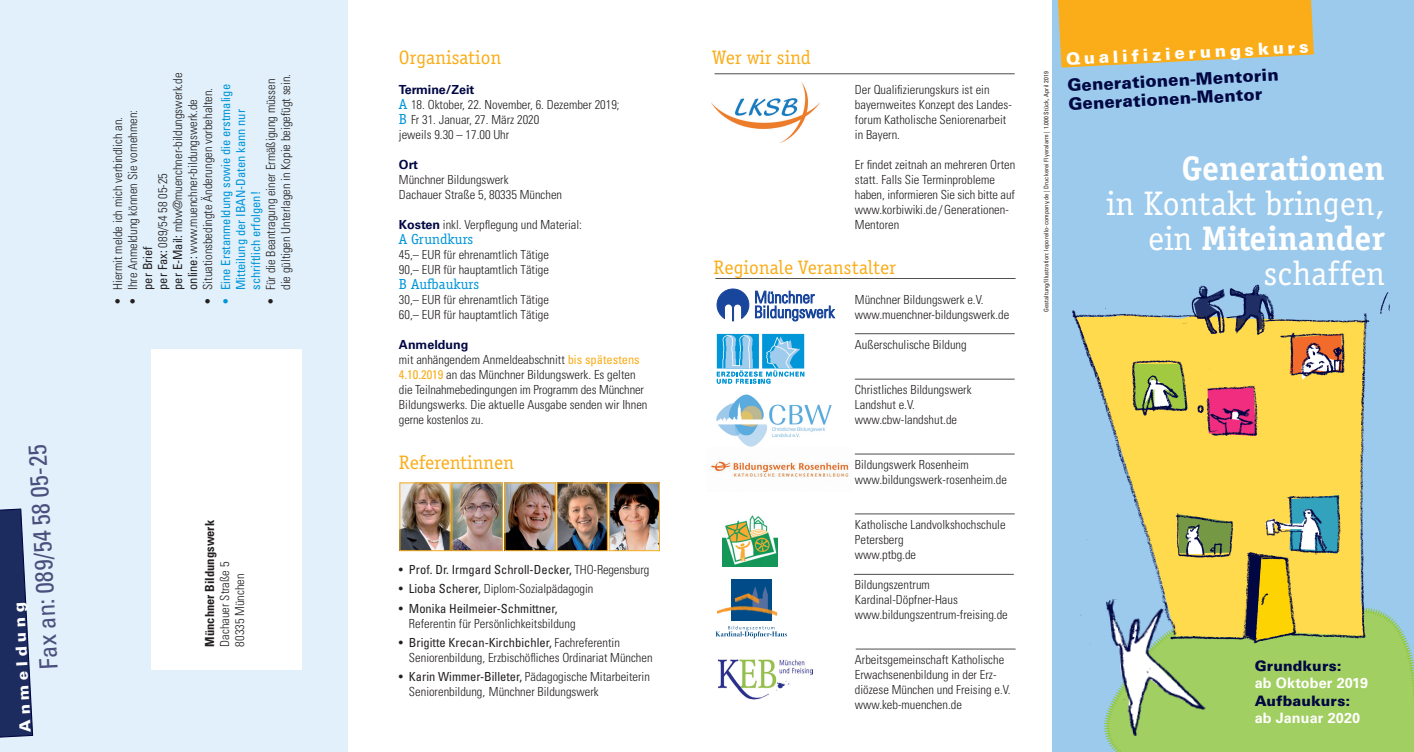
<style>
.page{position:relative;width:1414px;height:752px;background:#fff}
.page>*{position:absolute;margin:0;border:0;box-sizing:border-box;transform-origin:0 0}
.t1{font:35px/35px "Officina Serif EF";letter-spacing:.01em;color:#fff;text-align:right}
.t2{font:700 35px "Officina Serif EF";letter-spacing:.01em;color:#fff}
.t3{font:condensed 25px "Univers";color:#49507d}
.t4{font:20px "Officina Serif EF";letter-spacing:.01em;color:#faad19}
.t5{font:900 16.88px/18.8px "Univers";color:#000743}
.t6{font:900 16.88px "Univers";color:#fff}
.t7{font:900 15.12px "Univers";color:#fff}
.t8{font:15px "Officina Serif EF";color:#0095d9}
.t9{font:700 14.38px "Univers";letter-spacing:.01em;color:#fff}
.t10{font:900 14.38px "Univers";letter-spacing:.01em;color:#000743}
.t11{font:300 condensed 12.5px/15px "Univers";color:#231f20}
.t12{font:condensed 12.5px/15px "Univers";color:#0095d9}
.t13{font:condensed 12.5px "Univers";color:#231f20}
.t14{font:700 condensed 12.5px "Univers";color:#231f20}
.t15{font:700 12.5px "Univers";color:#000743}
.t16{font:condensed 6.25px "Univers";letter-spacing:.02em;color:#231f20}
.s1{font-weight:400}
.s2{font-weight:300}
.s3{font-weight:700;font-stretch:normal;color:#000743}
.s4{font-family:"Officina Serif EF";font-weight:400;font-stretch:normal;font-size:15px;color:#0095d9}
.s5{font-weight:400;color:#faad19}
.s6{font-weight:700}
</style>
<div class="page">
<div style="left:1053px;top:0;width:361px;height:751px;background:#9ccaec"></div>
<div style="left:1111px;top:624px;width:303px;height:127px;background:#a2cf62"></div>
<svg style="left:1058px;top:0;width:256px;height:68px;background:#efb030"></svg>
<div style="left:0;top:0;width:347px;height:751px;background:#e1f0fa"></div>
<div style="left:151px;top:349px;width:150px;height:320px;background:#fff"></div>
<svg style="left:0;top:508px;width:34px;height:230px"></svg>
<img style="left:402px;top:484px;width:46px;height:64px">
<img style="left:454px;top:484px;width:47px;height:64px">
<div style="left:452px;top:482px;width:51px;height:68px;border:1px solid #faad19"></div>
<img style="left:507px;top:484px;width:47px;height:64px">
<div style="left:505px;top:482px;width:51px;height:68px;border:1px solid #faad19"></div>
<img style="left:559px;top:484px;width:47px;height:64px">
<div style="left:557px;top:482px;width:51px;height:68px;border:1px solid #faad19"></div>
<img style="left:611px;top:484px;width:47px;height:64px">
<div style="left:609px;top:482px;width:51px;height:68px;border:1px solid #faad19"></div>
<img style="left:718px;top:659px;width:94px;height:40px">
<img style="left:716px;top:394px;width:116px;height:53px">
<svg style="left:717px;top:289px;width:32px;height:32px"></svg>
<svg style="left:755px;top:291px;width:80px;height:30px"></svg>
<svg style="left:717px;top:334px;width:87px;height:49px"></svg>
<div style="left:731px;top:578px;width:40px;height:42px;background:#014c88"></div>
<img style="left:717px;top:589px;width:61px;height:29px">
<svg style="left:715px;top:625px;width:72px;height:13px"></svg>
<img style="left:711px;top:83px;width:109px;height:59px">
<hr style="left:855px;top:333px;width:159px;height:1px;background:#231f20">
<hr style="left:855px;top:379px;width:159px;height:1px;background:#231f20">
<hr style="left:855px;top:453px;width:159px;height:1px;background:#231f20">
<hr style="left:855px;top:513px;width:159px;height:1px;background:#231f20">
<hr style="left:854px;top:574px;width:159px;height:1px;background:#231f20">
<hr style="left:856px;top:648px;width:159px;height:1px;background:#231f20">
<hr style="left:716px;top:278px;width:299px;height:1px;background:#231f20">
<hr style="left:715px;top:73px;width:299px;height:1px;background:#231f20">
<img style="left:1104px;top:647px;width:107px;height:100px">
<img style="left:711px;top:460px;width:138px;height:17px">
<img style="left:723px;top:515px;width:54px;height:51px">
<img style="left:1072px;top:284px;width:325px;height:363px">
<p class="t11" style="left:140px;top:290px;width:219px;rotate:-90deg"><span class="s1">per Brief<br>per Fax:</span> 089/54 58 05-25<br><span class="s1">per E-Mail:</span> mbw@muenchner-bildungswerk.de <span class="s1">online:</span> www.muenchner-bildungswerk.de</p>
<p class="t11" style="left:200px;top:305px;width:218px;rotate:-90deg">• Situationsbedingte Änderungen vorbehalten.</p>
<p class="t12" style="left:218px;top:290px;width:207px;text-indent:-15px;rotate:-90deg"><span class="s2">•</span> Eine Erstanmeldung sowie die erstmalige<br>Mitteilung der IBAN-Daten kann nur schriftlich erfolgen!</p>
<p class="t11" style="left:263px;top:290px;width:217px;text-indent:-15px;rotate:-90deg">• Für die Beantragung einer Ermäßigung müssen die gültigen Unterlagen in Kopie beigefügt sein.</p>
<p class="t11" style="left:110px;top:305px;width:189px;rotate:-90deg">• Hiermit melde ich mich verbindlich an.</p>
<p class="t11" style="left:125px;top:305px;width:196px;rotate:-90deg">• Ihre Anmeldung können Sie vornehmen:</p>
<h2 class="t3" style="left:33px;top:670px;width:226px;rotate:-93deg">Fax an: 089/54 58 05-25</h2>
<p class="t7" style="left:16px;top:732px;width:131px;rotate:-93deg">Anmeldung</p>
<p class="t14" style="left:202px;top:646px;width:128px;rotate:-90deg">Münchner Bildungswerk</p>
<p class="t11" style="left:217px;top:646px;width:86px;rotate:-90deg">Dachauer Straße 5<br>80335 München</p>
<h3 class="t4" style="left:399px;top:46px;width:104px">Organisation</h3>
<p class="t11" style="left:399px;top:82px;width:222px"><span class="s3">Termine/Zeit<br></span><span class="s4">A</span> 18. Oktober, 22. November, 6. Dezember 2019;<br><span class="s4">B</span> Fr 31. Januar, 27. März 2020<br>jeweils 9.30 – 17.00 Uhr</p>
<p class="t15" style="left:399px;top:157px;width:21px">Ort</p>
<p class="t11" style="left:399px;top:172px;width:165px">Münchner Bildungswerk<br>Dachauer Straße 5, 80335 München</p>
<p class="t11" style="left:399px;top:217px;width:185px"><span class="s3">Kosten</span> inkl. Verpflegung und Material:</p>
<p class="t8" style="left:399px;top:230px;width:76px">A Grundkurs</p>
<p class="t11" style="left:399px;top:247px;width:151px">45,– EUR für ehrenamtlich Tätige<br>90,– EUR für hauptamtlich Tätige</p>
<p class="t8" style="left:399px;top:275px;width:82px">B Aufbaukurs</p>
<p class="t11" style="left:399px;top:292px;width:151px">30,– EUR für ehrenamtlich Tätige<br>60,– EUR für hauptamtlich Tätige</p>
<p class="t11" style="left:399px;top:337px;width:250px"><span class="s3">Anmeldung<br></span>mit anhängendem Anmeldeabschnitt <span class="s5">bis spätestens 4.10.2019</span> an das Münchner Bildungswerk. Es gelten die Teilnahmebedingungen im Programm des Münchner Bildungswerks. Die aktuelle Ausgabe senden wir Ihnen gerne kostenlos zu.</p>
<h3 class="t4" style="left:399px;top:451px;width:116px">Referentinnen</h3>
<p class="t13" style="left:399px;top:561px;width:252px">• Prof. Dr. Irmgard Schroll-Decker, <span class="s2">THO-Regensburg</span></p>
<p class="t11" style="left:399px;top:581px;width:196px"><span class="s1">• Lioba Scherer,</span> Diplom-Sozialpädagogin</p>
<p class="t13" style="left:399px;top:600px;width:160px">• Monika Heilmeier-Schmittner,</p>
<p class="t11" style="left:409px;top:615px;width:168px">Referentin für Persönlichkeitsbildung</p>
<p class="t11" style="left:409px;top:634px;width:245px;text-indent:-10px"><span class="s1">• Brigitte Krecan-Kirchbichler,</span> Fachreferentin<br>Seniorenbildung, Erzbischöfliches Ordinariat München</p>
<p class="t11" style="left:409px;top:669px;width:242px;text-indent:-10px"><span class="s1">• Karin Wimmer-Billeter,</span> Pädagogische Mitarbeiterin<br>Seniorenbildung, Münchner Bildungswerk</p>
<h3 class="t6" style="left:1065px;top:48px;width:244px;rotate:-3deg">Qualifizierungskurs</h3>
<h3 class="t5" style="left:1067px;top:76px;width:213px;rotate:-3deg">Generationen-Mentorin<br>Generationen-Mentor</h3>
<h3 class="t4" style="left:713px;top:46px;width:100px">Wer wir sind</h3>
<p class="t16" style="left:1042px;top:312px;width:242px;rotate:-90deg">Gestaltung/Illustration: leporello-company.de | Druckerei Flyeralarm | 1.000 Stück, April 2019</p>
<p class="t11" style="left:855px;top:82px;width:158px">Der Qualifizierungskurs ist ein bayernweites Konzept des Landes&shy;forum Katholische Seniorenarbeit in Bayern.</p>
<p class="t11" style="left:855px;top:157px;width:162px">Er findet zeitnah an mehreren Orten statt. Falls Sie Terminprobleme haben, informieren Sie sich bitte auf www.korbiwiki.de/Generationen-<br>Mentoren</p>
<h3 class="t4" style="left:713px;top:256px;width:184px">Regionale Veranstalter</h3>
<p class="t11" style="left:855px;top:292px;width:156px">Münchner Bildungswerk e.V. www.muenchner-bildungswerk.de</p>
<p class="t11" style="left:855px;top:337px;width:113px">Außerschulische Bildung</p>
<p class="t11" style="left:855px;top:382px;width:118px">Christliches Bildungswerk<br>Landshut e.V. www.cbw-landshut.de</p>
<p class="t11" style="left:855px;top:457px;width:154px">Bildungswerk Rosenheim www.bildungswerk-rosenheim.de</p>
<p class="t11" style="left:855px;top:517px;width:152px">Katholische Landvolkshochschule<br>Petersberg<br>www.ptbg.de</p>
<p class="t11" style="left:855px;top:577px;width:154px">Bildungszentrum<br>Kardinal-Döpfner-Haus www.bildungszentrum-freising.de</p>
<p class="t11" style="left:855px;top:652px;width:157px">Arbeitsgemeinschaft Katholische<br>Erwachsenenbildung in der Erz&shy;diözese München und Freising e.V. www.keb-muenchen.de</p>
<p class="t10" style="left:1255px;top:656px;width:89px">Grundkurs:</p>
<h1 class="t2" style="left:1182px;top:147px;width:204px">Generationen</h1>
<h1 class="t1" style="left:1106px;top:186px;width:280px">in Kontakt bringen, ein <span class="s6">Miteinander </span>schaffen</h1>
<p class="t9" style="left:1255px;top:674px;width:115px">ab Oktober 2019</p>
<p class="t10" style="left:1255px;top:691px;width:97px">Aufbaukurs:</p>
<p class="t9" style="left:1255px;top:709px;width:107px">ab Januar 2020</p>
</div>
